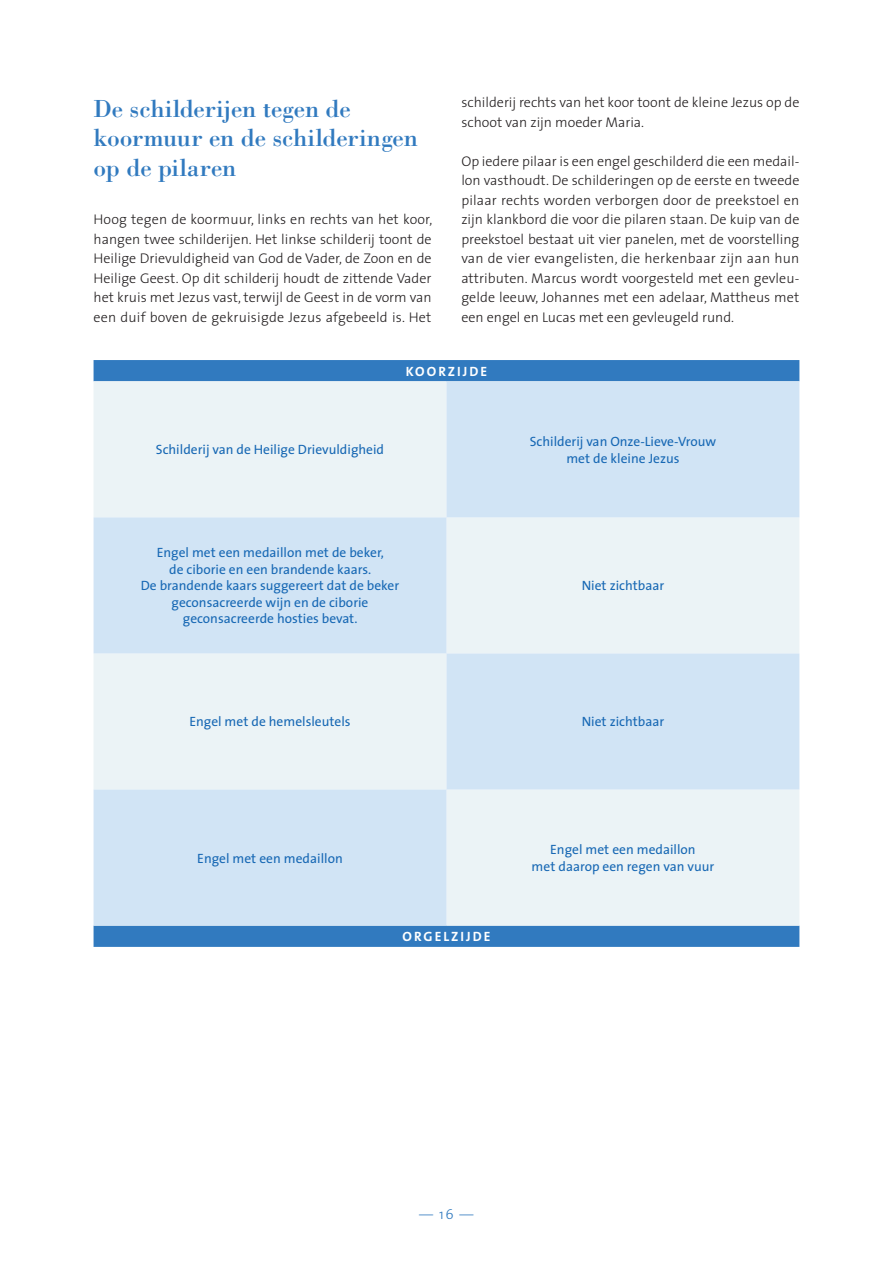
<style>
.page{position:relative;width:893px;height:1263px;background:#fff}
.page>*{position:absolute;margin:0;border:0;box-sizing:border-box;transform-origin:0 0}
.t1{font:25.5px/29.2px "Bodoni Std";letter-spacing:-.005em;color:#317abf}
.t2{font:300 14.1px/19.5px "The Sans";color:#231f20;text-align:justify}
.t3{font:300 14.1px "The Sans";color:#317abf}
.t4{font:13.5px/16.5px "The Sans";color:#1768b4;text-align:center}
.t5{font:700 13.5px "The Sans";letter-spacing:.15em;color:#fff}
</style>
<div class="page">
<div style="left:94px;top:360px;width:705px;height:587px;background:#317abf"></div>
<svg style="left:94px;top:381px;width:705px;height:545px"></svg>
<h1 class="t1" style="left:94px;top:94px;width:326px">De schilderijen tegen de koormuur en de schilderingen op de pilaren</h1>
<p class="t2" style="left:94px;top:209px;width:340px">Hoog tegen de koormuur, links en rechts van het koor, hangen twee schilderijen. Het linkse schilderij toont de Heilige Drievuldigheid van God de Vader, de Zoon en de Heilige Geest. Op dit schilderij houdt de zittende Vader het kruis met Jezus vast, terwijl de Geest in de vorm van een duif boven de gekruisigde Jezus afgebeeld is. Het</p>
<p class="t2" style="left:461px;top:92px;width:340px">schilderij rechts van het koor toont de kleine Jezus op de schoot van zijn moeder Maria.</p>
<p class="t2" style="left:461px;top:151px;width:340px">Op iedere pilaar is een engel geschilderd die een medail&shy;lon vasthoudt. De schilderingen op de eerste en tweede pilaar rechts worden verborgen door de preekstoel en zijn klankbord die voor die pilaren staan. De kuip van de preekstoel bestaat uit vier panelen, met de voorstelling van de vier evangelisten, die herkenbaar zijn aan hun attributen. Marcus wordt voorgesteld met een gevleu&shy;gelde leeuw, Johannes met een adelaar, Mattheus met een engel en Lucas met een gevleugeld rund.</p>
<p class="t5" style="left:406px;top:360px;width:83px">KOORZIJDE</p>
<p class="t4" style="left:156px;top:441px;width:230px">Schilderij van de Heilige Drievuldigheid</p>
<p class="t4" style="left:530px;top:433px;width:188px">Schilderij van Onze-Lieve-Vrouw met de kleine Jezus</p>
<p class="t4" style="left:141px;top:544px;width:260px">Engel met een medaillon met de beker,<br>de ciborie en een brandende kaars.<br>De brandende kaars suggereert dat de beker geconsacreerde wijn en de ciborie geconsacreerde hosties bevat.</p>
<p class="t4" style="left:582px;top:577px;width:84px">Niet zichtbaar</p>
<p class="t4" style="left:189px;top:713px;width:163px">Engel met de hemelsleutels</p>
<p class="t4" style="left:582px;top:713px;width:84px">Niet zichtbaar</p>
<p class="t4" style="left:197px;top:849px;width:147px">Engel met een medaillon</p>
<p class="t4" style="left:532px;top:841px;width:184px">Engel met een medaillon<br>met daarop een regen van vuur</p>
<p class="t5" style="left:402px;top:925px;width:90px">ORGELZIJDE</p>
<p class="t3" style="left:419px;top:1202px;width:56px">— 16 —</p>
</div>
